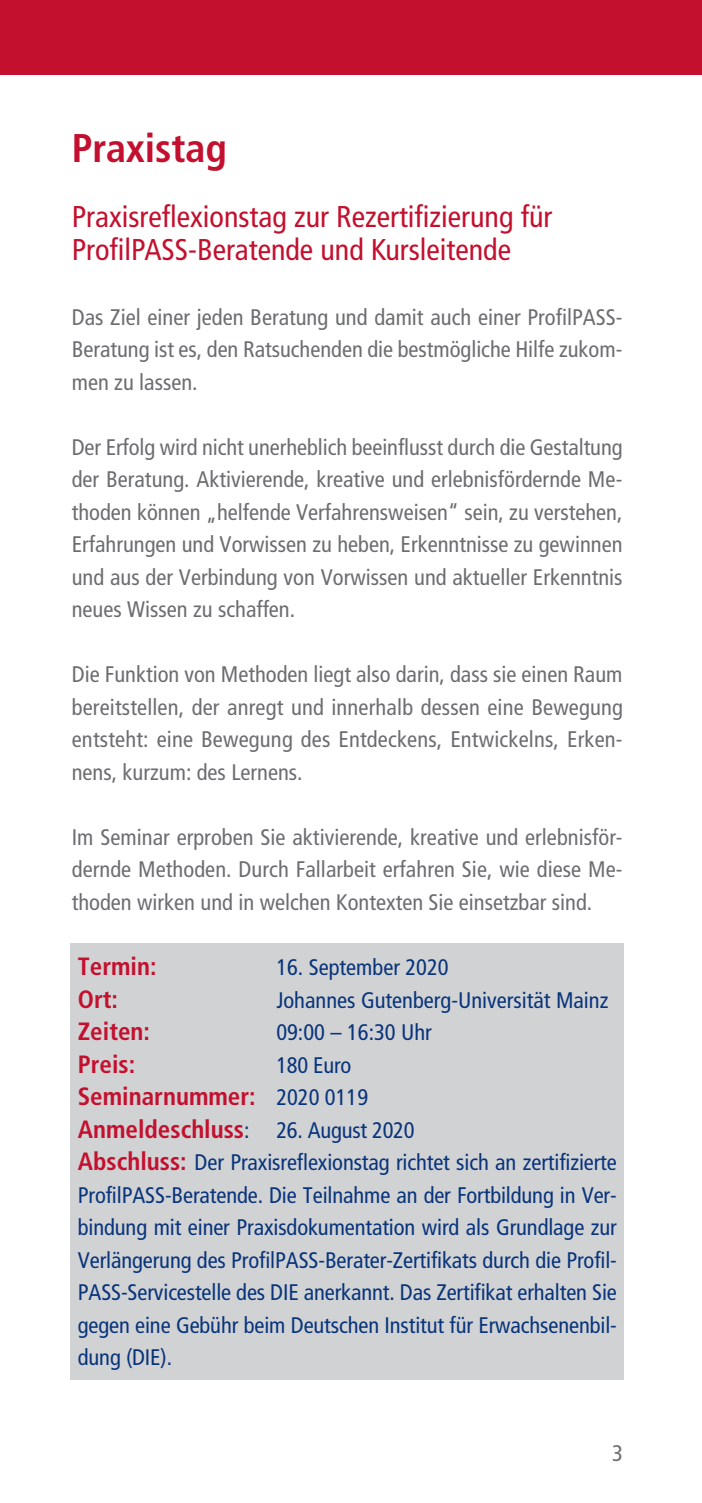
<style>
.page{position:relative;width:702px;height:1503px;background:#fff}
.page>*{position:absolute;margin:0;border:0;box-sizing:border-box;transform-origin:0 0}
.überschrift{font:700 condensed 40px "Frutiger LT";color:#c3102e}
.überschrift_2{font:condensed 30px/32.5px "Frutiger LT";color:#c3102e}
.text_blau{font:700 condensed 25px "Frutiger LT";color:#c3102e}
.text{font:condensed 22.5px/32.5px "Frutiger LT";color:#6c6d70;text-align:justify}
.text_blau-2{font:condensed 22.5px/32.5px "Frutiger LT";color:#08347b;text-align:justify}
.zzz_Seitenzahl_re{font:condensed 22.5px "Frutiger LT";color:#6c6d70}
.s1{font-weight:400;font-size:22.5px;color:#08347b}
.s2{font-weight:700;font-size:25px;color:#c3102e}
</style>
<div class="page">
<div style="left:0;top:0;width:702px;height:74px;background:#c3102e"></div>
<div style="left:71px;top:943px;width:553px;height:437px;background:#d1d2d4"></div>
<p class="überschrift" style="left:72px;top:124px;width:157px">Praxistag</p>
<p class="überschrift_2" style="left:72px;top:201px;width:482px">Praxisreflexionstag zur Rezertifizierung für<br>ProfilPASS-Beratende und Kursleitende</p>
<p class="text" style="left:72px;top:301px;width:552px">Das Ziel einer jeden Beratung und damit auch einer ProfilPASS-Beratung ist es, den Ratsuchenden die bestmögliche Hilfe zukom&shy;men zu lassen.</p>
<p class="text" style="left:72px;top:431px;width:552px">Der Erfolg wird nicht unerheblich beeinflusst durch die Gestaltung der Beratung. Aktivierende, kreative und erlebnisfördernde Me&shy;thoden können „helfende Verfahrensweisen“ sein, zu verstehen, Erfahrungen und Vorwissen zu heben, Erkenntnisse zu gewinnen und aus der Verbindung von Vorwissen und aktueller Erkenntnis neues Wissen zu schaffen.</p>
<p class="text" style="left:72px;top:658px;width:552px">Die Funktion von Methoden liegt also darin, dass sie einen Raum bereitstellen, der anregt und innerhalb dessen eine Bewegung entsteht: eine Bewegung des Entdeckens, Entwickelns, Erken&shy;nens, kurzum: des Lernens.</p>
<p class="text" style="left:72px;top:821px;width:552px">Im Seminar erproben Sie aktivierende, kreative und erlebnisför&shy;dernde Methoden. Durch Fallarbeit erfahren Sie, wie diese Me&shy;thoden wirken und in welchen Kontexten Sie einsetzbar sind.</p>
<p class="text_blau" style="left:78px;top:951px;width:80px">Termin:</p>
<p class="text_blau-2" style="left:276px;top:951px;width:174px">16. September 2020</p>
<p class="text_blau" style="left:78px;top:984px;width:42px">Ort:</p>
<p class="text_blau-2" style="left:276px;top:983px;width:334px">Johannes Gutenberg-Universität Mainz</p>
<p class="text_blau" style="left:78px;top:1016px;width:74px">Zeiten:</p>
<p class="text_blau-2" style="left:276px;top:1016px;width:157px">09:00 – 16:30 Uhr</p>
<p class="text_blau" style="left:78px;top:1049px;width:59px">Preis:</p>
<p class="text_blau-2" style="left:276px;top:1048px;width:76px">180 Euro</p>
<p class="text_blau" style="left:78px;top:1081px;width:292px">Seminarnummer: <span class="s1">2020 0119</span></p>
<p class="text_blau" style="left:78px;top:1114px;width:338px">Anmeldeschluss<span class="s1">: 26. August 2020</span></p>
<p class="text_blau-2" style="left:78px;top:1146px;width:540px"><span class="s2">Abschluss:</span> Der Praxisreflexionstag richtet sich an zertifizierte ProfilPASS-Beratende. Die Teilnahme an der Fortbildung in Ver&shy;bindung mit einer Praxisdokumentation wird als Grundlage zur Verlängerung des ProfilPASS-Berater-Zertifikats durch die Profil-PASS-Servicestelle des DIE anerkannt. Das Zertifikat erhalten Sie gegen eine Gebühr beim Deutschen Institut für Erwachsenenbil&shy;dung (DIE).</p>
<p class="zzz_Seitenzahl_re" style="left:612px;top:1439px;width:12px">3</p>
</div>
